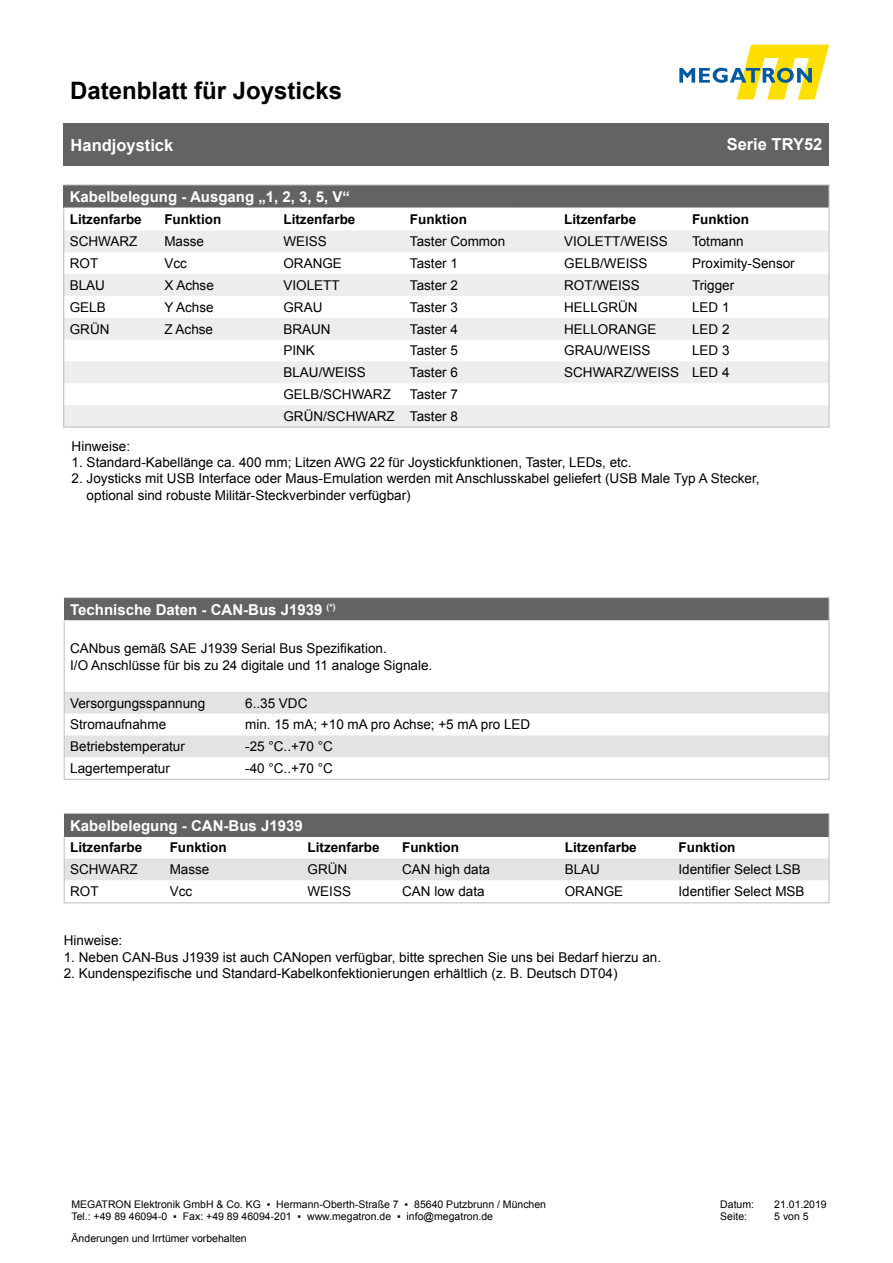
<style>
.page{position:relative;width:893px;height:1263px;background:#fff}
.page>*{position:absolute;margin:0;border:0;box-sizing:border-box;transform-origin:0 0}
.t1{font:700 24px "Arial";color:#000}
.t2{font:700 16.5px "Arial";color:#fff}
.t3{font:700 15px "Arial";color:#fff}
.t4{font:13.5px "Arial";color:#000}
.t5{font:700 13.5px "Arial";color:#000}
.t6{font:10.5px/12.6px "Arial";color:#000}
</style>
<div class="page">
<svg style="left:679px;top:45px;width:150px;height:55px"></svg>
<div style="left:64px;top:123px;width:765px;height:43px;background:#646363"></div>
<div style="left:64px;top:185px;width:765px;height:23px;background:#646363"></div>
<svg style="left:65px;top:231px;width:762px;height:194px;fill:#ededed"></svg>
<div style="left:63px;top:185px;width:766px;height:242px;border:1px solid #bcbcbc"></div>
<div style="left:64px;top:814px;width:765px;height:23px;background:#646363"></div>
<div style="left:66px;top:858px;width:761px;height:22px;background:#e3e3e3"></div>
<div style="left:64px;top:813px;width:765px;height:90px;border:1px solid #bcbcbc"></div>
<div style="left:64px;top:598px;width:765px;height:23px;background:#646363"></div>
<svg style="left:66px;top:692px;width:761px;height:65px;fill:#e3e3e3"></svg>
<hr style="left:64px;top:620px;width:175px;height:1px;background:#fff">
<hr style="left:239px;top:620px;width:590px;height:1px;background:#fff">
<div style="left:64px;top:597px;width:765px;height:182px;border:1px solid #bcbcbc"></div>
<h1 class="t1" style="left:70px;top:74px;width:274px">Datenblatt für Joysticks</h1>
<p class="t2" style="left:71px;top:134px;width:104px">Handjoystick</p>
<p class="t2" style="left:727px;top:133px;width:97px">Serie TRY52</p>
<p class="t3" style="left:70px;top:187px;width:282px">Kabelbelegung - Ausgang „1, 2, 3, 5, V“</p>
<p class="t5" style="left:70px;top:211px;width:74px">Litzenfarbe</p>
<p class="t5" style="left:164px;top:211px;width:58px">Funktion</p>
<p class="t5" style="left:283px;top:211px;width:74px">Litzenfarbe</p>
<p class="t5" style="left:410px;top:211px;width:58px">Funktion</p>
<p class="t5" style="left:564px;top:211px;width:74px">Litzenfarbe</p>
<p class="t5" style="left:692px;top:211px;width:58px">Funktion</p>
<p class="t4" style="left:70px;top:233px;width:69px">SCHWARZ</p>
<p class="t4" style="left:164px;top:233px;width:41px">Masse</p>
<p class="t4" style="left:283px;top:233px;width:45px">WEISS</p>
<p class="t4" style="left:410px;top:233px;width:97px">Taster Common</p>
<p class="t4" style="left:564px;top:233px;width:105px">VIOLETT/WEISS</p>
<p class="t4" style="left:692px;top:233px;width:53px">Totmann</p>
<p class="t4" style="left:70px;top:255px;width:30px">ROT</p>
<p class="t4" style="left:164px;top:255px;width:24px">Vcc</p>
<p class="t4" style="left:283px;top:255px;width:60px">ORANGE</p>
<p class="t4" style="left:410px;top:255px;width:50px">Taster 1</p>
<p class="t4" style="left:564px;top:255px;width:85px">GELB/WEISS</p>
<p class="t4" style="left:692px;top:255px;width:104px">Proximity-Sensor</p>
<p class="t4" style="left:70px;top:276px;width:37px">BLAU</p>
<p class="t4" style="left:164px;top:276px;width:51px">X Achse</p>
<p class="t4" style="left:283px;top:276px;width:58px">VIOLETT</p>
<p class="t4" style="left:410px;top:276px;width:50px">Taster 2</p>
<p class="t4" style="left:564px;top:276px;width:77px">ROT/WEISS</p>
<p class="t4" style="left:692px;top:276px;width:44px">Trigger</p>
<p class="t4" style="left:70px;top:298px;width:38px">GELB</p>
<p class="t4" style="left:164px;top:298px;width:51px">Y Achse</p>
<p class="t4" style="left:283px;top:298px;width:41px">GRAU</p>
<p class="t4" style="left:410px;top:298px;width:50px">Taster 3</p>
<p class="t4" style="left:564px;top:298px;width:75px">HELLGRÜN</p>
<p class="t4" style="left:692px;top:298px;width:39px">LED 1</p>
<p class="t4" style="left:70px;top:320px;width:41px">GRÜN</p>
<p class="t4" style="left:164px;top:320px;width:50px">Z Achse</p>
<p class="t4" style="left:283px;top:320px;width:49px">BRAUN</p>
<p class="t4" style="left:410px;top:320px;width:50px">Taster 4</p>
<p class="t4" style="left:564px;top:320px;width:94px">HELLORANGE</p>
<p class="t4" style="left:692px;top:320px;width:39px">LED 2</p>
<p class="t4" style="left:283px;top:342px;width:33px">PINK</p>
<p class="t4" style="left:410px;top:342px;width:50px">Taster 5</p>
<p class="t4" style="left:564px;top:342px;width:88px">GRAU/WEISS</p>
<p class="t4" style="left:692px;top:342px;width:39px">LED 3</p>
<p class="t4" style="left:283px;top:364px;width:84px">BLAU/WEISS</p>
<p class="t4" style="left:410px;top:364px;width:50px">Taster 6</p>
<p class="t4" style="left:564px;top:364px;width:117px">SCHWARZ/WEISS</p>
<p class="t4" style="left:692px;top:364px;width:39px">LED 4</p>
<p class="t4" style="left:283px;top:386px;width:109px">GELB/SCHWARZ</p>
<p class="t4" style="left:410px;top:386px;width:50px">Taster 7</p>
<p class="t4" style="left:283px;top:407px;width:113px">GRÜN/SCHWARZ</p>
<p class="t4" style="left:410px;top:407px;width:50px">Taster 8</p>
<p class="t4" style="left:72px;top:437px;width:60px">Hinweise:</p>
<p class="t4" style="left:72px;top:454px;width:561px">1. Standard-Kabellänge ca. 400 mm; Litzen AWG 22 für Joystickfunktionen, Taster, LEDs, etc.</p>
<p class="t4" style="left:72px;top:470px;width:689px">2. Joysticks mit USB Interface oder Maus-Emulation werden mit Anschlusskabel geliefert (USB Male Typ A Stecker,</p>
<p class="t4" style="left:87px;top:486px;width:326px">optional sind robuste Militär-Steckverbinder verfügbar)</p>
<p class="t3" style="left:70px;top:599px;width:267px">Technische Daten - CAN-Bus J1939 <sup>(*)</sup></p>
<p class="t4" style="left:70px;top:640px;width:318px">CANbus gemäß SAE J1939 Serial Bus Spezifikation.</p>
<p class="t4" style="left:70px;top:656px;width:364px">I/O Anschlüsse für bis zu 24 digitale und 11 analoge Signale.</p>
<p class="t4" style="left:70px;top:694px;width:137px">Versorgungsspannung</p>
<p class="t4" style="left:245px;top:694px;width:64px">6..35 VDC</p>
<p class="t4" style="left:70px;top:716px;width:98px">Stromaufnahme</p>
<p class="t4" style="left:245px;top:716px;width:287px">min. 15 mA; +10 mA pro Achse; +5 mA pro LED</p>
<p class="t4" style="left:70px;top:738px;width:116px">Betriebstemperatur</p>
<p class="t4" style="left:245px;top:738px;width:89px">-25 °C..+70 °C</p>
<p class="t4" style="left:70px;top:759px;width:101px">Lagertemperatur</p>
<p class="t4" style="left:245px;top:759px;width:89px">-40 °C..+70 °C</p>
<p class="t3" style="left:70px;top:815px;width:234px">Kabelbelegung - CAN-Bus J1939</p>
<p class="t5" style="left:70px;top:839px;width:74px">Litzenfarbe</p>
<p class="t5" style="left:170px;top:839px;width:58px">Funktion</p>
<p class="t5" style="left:308px;top:839px;width:74px">Litzenfarbe</p>
<p class="t5" style="left:402px;top:839px;width:58px">Funktion</p>
<p class="t5" style="left:565px;top:839px;width:74px">Litzenfarbe</p>
<p class="t5" style="left:678px;top:839px;width:58px">Funktion</p>
<p class="t4" style="left:70px;top:861px;width:69px">SCHWARZ</p>
<p class="t4" style="left:170px;top:861px;width:41px">Masse</p>
<p class="t4" style="left:308px;top:861px;width:41px">GRÜN</p>
<p class="t4" style="left:402px;top:861px;width:89px">CAN high data</p>
<p class="t4" style="left:565px;top:861px;width:37px">BLAU</p>
<p class="t4" style="left:678px;top:861px;width:124px">Identifier Select LSB</p>
<p class="t4" style="left:70px;top:882px;width:30px">ROT</p>
<p class="t4" style="left:170px;top:882px;width:24px">Vcc</p>
<p class="t4" style="left:308px;top:882px;width:45px">WEISS</p>
<p class="t4" style="left:402px;top:882px;width:84px">CAN low data</p>
<p class="t4" style="left:565px;top:882px;width:60px">ORANGE</p>
<p class="t4" style="left:678px;top:882px;width:128px">Identifier Select MSB</p>
<p class="t4" style="left:64px;top:932px;width:60px">Hinweise:</p>
<p class="t4" style="left:64px;top:948px;width:599px">1. Neben CAN-Bus J1939 ist auch CANopen verfügbar, bitte sprechen Sie uns bei Bedarf hierzu an.</p>
<p class="t4" style="left:64px;top:964px;width:555px">2. Kundenspezifische und Standard-Kabelkonfektionierungen erhältlich (z. B. Deutsch DT04)</p>
<p class="t6" style="left:71px;top:1198px;width:476px">MEGATRON Elektronik GmbH &amp; Co. KG ▪ Hermann-Oberth-Straße 7 ▪ 85640 Putzbrunn / München<br>Tel.: +49 89 46094-0 ▪ Fax: +49 89 46094-201 ▪ www.megatron.de ▪ info@megatron.de</p>
<p class="t6" style="left:720px;top:1198px;width:35px">Datum:</p>
<p class="t6" style="left:774px;top:1198px;width:54px">21.01.2019</p>
<p class="t6" style="left:720px;top:1210px;width:28px">Seite:</p>
<p class="t6" style="left:774px;top:1210px;width:36px">5 von 5</p>
<p class="t6" style="left:72px;top:1232px;width:177px">Änderungen und Irrtümer vorbehalten</p>
</div>
